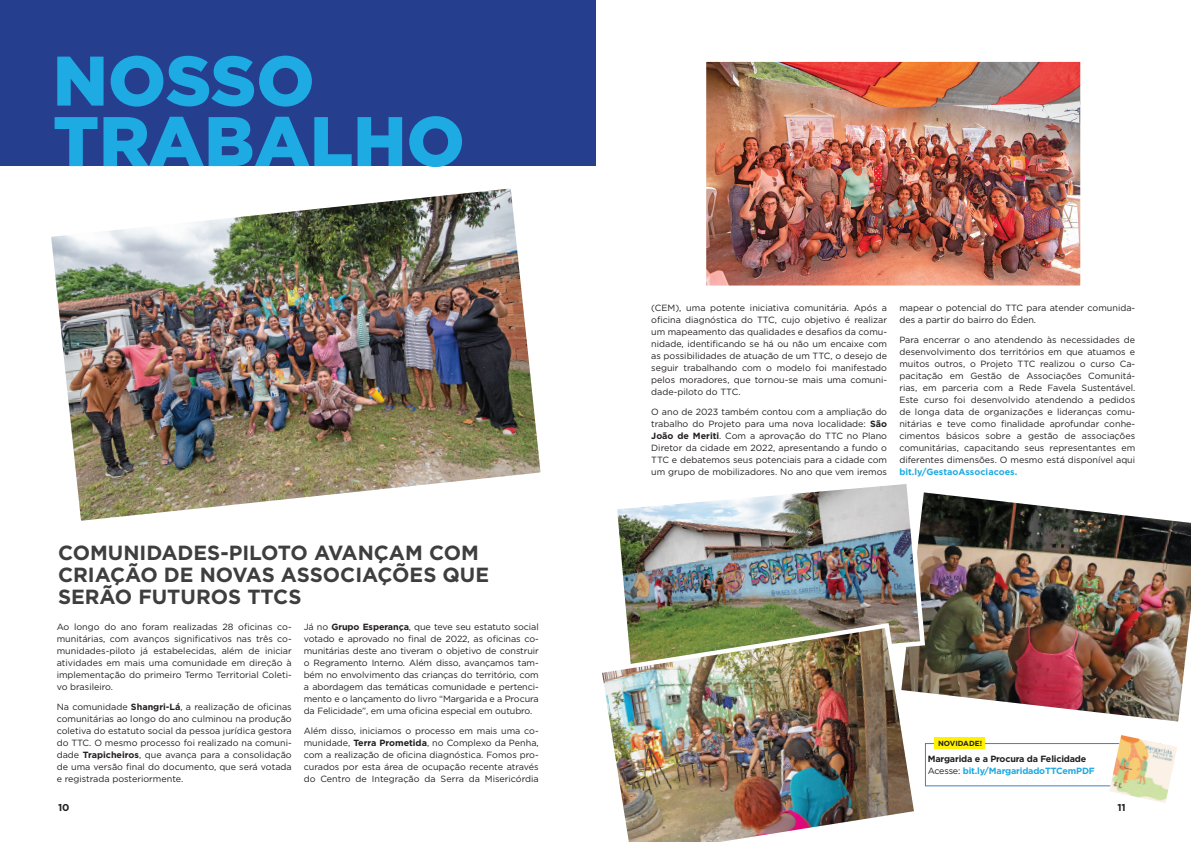
<style>
.page{position:relative;width:1191px;height:842px;background:#fff}
.page>*{position:absolute;margin:0;border:0;box-sizing:border-box;transform-origin:0 0}
.t1{font:900 70px/60.5px "Gotham";color:#1eaae2}
.t2{font:700 20.5px/22.1px "Gotham";color:#3e3e3f}
.t3{font:700 10px "Gotham";color:#231f20}
.t4{font:9px/12px "Gotham";color:#231f20;text-align:justify}
.t5{font:700 9px/12px "Gotham";letter-spacing:-.02em;color:#231f20}
.t6{font:700 9px "Gotham";color:#1eaae2}
.t7{font:700 7.4px "Gotham";color:#231f20}
.s1{font-weight:700}
.s2{font-weight:400}
.s3{color:#1eaae2}
</style>
<div class="page">
<img style="left:921px;top:492px;width:270px;height:230px">
<div style="left:0;top:0;width:595px;height:166px;background:#253f8e"></div>
<img style="left:707px;top:63px;width:372px;height:222px">
<div style="left:701px;top:57px;width:384px;height:234px;border:5px solid #fff"></div>
<img style="left:51px;top:188px;width:490px;height:333px">
<img style="left:617px;top:484px;width:310px;height:190px">
<div style="left:925px;top:743px;width:235px;height:43px;border:1px solid #4380c2"></div>
<img style="left:1109px;top:735px;width:68px;height:68px">
<div style="left:935px;top:738px;width:50px;height:11px;background:#fff101"></div>
<img style="left:602px;top:621px;width:319px;height:221px">
<h1 class="t1" style="left:53px;top:50px;width:413px">NOSSO<br>TRABALHO</h1>
<h2 class="t2" style="left:58px;top:541px;width:432px">COMUNIDADES-PILOTO AVANÇAM COM<br>CRIAÇÃO DE NOVAS ASSOCIAÇÕES QUE<br>SERÃO FUTUROS TTCS</h2>
<p class="t4" style="left:57px;top:621px;width:236px">Ao longo do ano foram realizadas 28 oficinas co&shy;munitárias, com avanços significativos nas três co&shy;munidades-piloto já estabelecidas, além de iniciar atividades em mais uma comunidade em direção à implementação do primeiro Termo Territorial Coleti&shy;vo brasileiro.</p>
<p class="t4" style="left:57px;top:701px;width:236px">Na comunidade <span class="s1">Shangri-Lá</span>, a realização de oficinas comunitárias ao longo do ano culminou na produção coletiva do estatuto social da pessoa jurídica gestora do TTC. O mesmo processo foi realizado na comuni&shy;dade <span class="s1">Trapicheiros</span>, que avança para a consolidação de uma versão final do documento, que será votada e registrada posteriormente.</p>
<p class="t4" style="left:304px;top:621px;width:236px">Já no <span class="s1">Grupo Esperança</span>, que teve seu estatuto social votado e aprovado no final de 2022, as oficinas co&shy;munitárias deste ano tiveram o objetivo de construir o Regramento Interno. Além disso, avançamos tam&shy;bém no envolvimento das crianças do território, com a abordagem das temáticas comunidade e pertenci&shy;mento e o lançamento do livro “Margarida e a Procura da Felicidade”, em uma oficina especial em outubro.</p>
<p class="t4" style="left:304px;top:725px;width:236px">Além disso, iniciamos o processo em mais uma co&shy;munidade, <span class="s1">Terra Prometida</span>, no Complexo da Penha, com a realização de oficina diagnóstica. Fomos pro&shy;curados por esta área de ocupação recente através do Centro de Integração da Serra da Misericórdia</p>
<p class="t4" style="left:651px;top:302px;width:237px">(CEM), uma potente iniciativa comunitária. Após a oficina diagnóstica do TTC, cujo objetivo é realizar um mapeamento das qualidades e desafios da comu&shy;nidade, identificando se há ou não um encaixe com as possibilidades de atuação de um TTC, o desejo de seguir trabalhando com o modelo foi manifestado pelos moradores, que tornou-se mais uma comuni&shy;dade-piloto do TTC.</p>
<p class="t4" style="left:651px;top:406px;width:237px">O ano de 2023 também contou com a ampliação do trabalho do Projeto para uma nova localidade: <span class="s1">São João de Meriti</span>. Com a aprovação do TTC no Plano Diretor da cidade em 2022, apresentando a fundo o TTC e debatemos seus potenciais para a cidade com um grupo de mobilizadores. No ano que vem iremos</p>
<p class="t4" style="left:899px;top:302px;width:237px">mapear o potencial do TTC para atender comunida&shy;des a partir do bairro do Éden.</p>
<p class="t4" style="left:899px;top:334px;width:237px">Para encerrar o ano atendendo às necessidades de desenvolvimento dos territórios em que atuamos e muitos outros, o Projeto TTC realizou o curso Ca&shy;pacitação em Gestão de Associações Comunitá&shy;rias, em parceria com a Rede Favela Sustentável.<br>Este curso foi desenvolvido atendendo a pedidos de longa data de organizações e lideranças comu&shy;nitárias e teve como finalidade aprofundar conhe&shy;cimentos básicos sobre a gestão de associações comunitárias, capacitando seus representantes em diferentes dimensões. O mesmo está disponível aqui</p>
<p class="t6" style="left:899px;top:466px;width:119px">bit.ly/GestaoAssociacoes.</p>
<p class="t7" style="left:938px;top:738px;width:46px">NOVIDADE!</p>
<p class="t5" style="left:927px;top:752px;width:168px">Margarida e a Procura da Felicidade<br><span class="s2">Acesse:</span> <span class="s3">bit.ly/MargaridadoTTCemPDF</span></p>
<p class="t3" style="left:58px;top:801px;width:13px">10</p>
<p class="t3" style="left:1117px;top:801px;width:10px">11</p>
</div>
